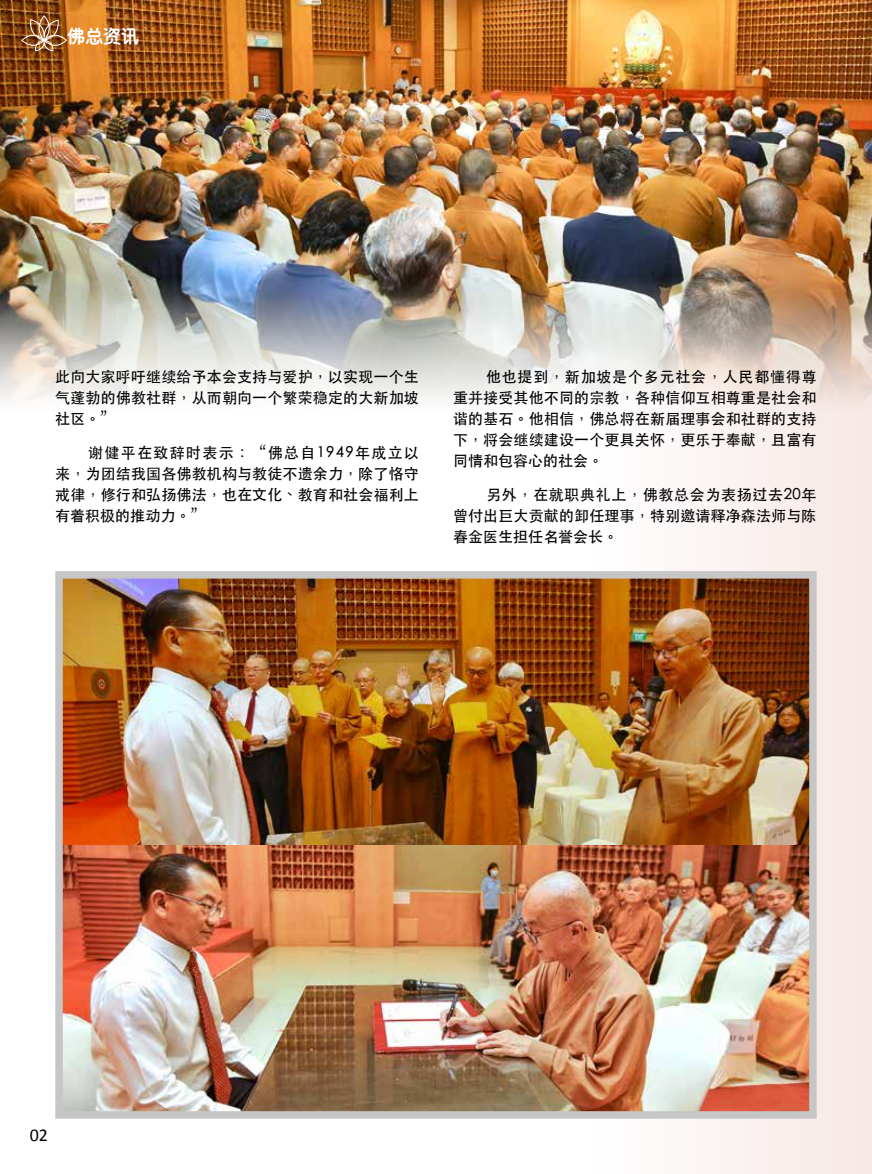
<style>
.page{position:relative;width:872px;height:1174px;background:#fff}
.page>*{position:absolute;margin:0;border:0;box-sizing:border-box;transform-origin:0 0}
.t1{font:800 18px "GB Yen Round";color:#fff}
.t2{font:18px "Calibri";color:#000}
.t3{font:500 15px/21px "ST Heiti TC";letter-spacing:.01em;color:#000;text-align:justify}
</style>
<div class="page">
<div style="left:595px;top:0;width:277px;height:1174px;background:linear-gradient(to right,#fefefe,#f6e8e5)"></div>
<img style="left:0;top:0;width:872px;height:453px">
<img style="left:64px;top:580px;width:743px;height:529px">
<div style="left:55px;top:571px;width:761px;height:547px;border:8px solid #c6c6c6"></div>
<svg style="left:21px;top:15px;width:46px;height:36px;background:#98643a"></svg>
<p class="t1" style="left:67px;top:27px;width:73px">佛总资讯</p>
<p class="t3" style="left:55px;top:366px;width:365px">此向大家呼吁继续给予本会支持与爱护，以实现一个生气蓬勃的佛教社群，从而朝向一个繁荣稳定的大新加坡社区。”</p>
<p class="t3" style="left:55px;top:442px;width:365px;text-indent:33px">谢健平在致辞时表示：“佛总自1949年成立以来，为团结我国各佛教机构与教徒不遗余力，除了恪守戒律，修行和弘扬佛法，也在文化、教育和社会福利上有着积极的推动力。”</p>
<p class="t3" style="left:453px;top:366px;width:365px;text-indent:33px">他也提到，新加坡是个多元社会，人民都懂得尊重并接受其他不同的宗教，各种信仰互相尊重是社会和谐的基石。他相信，佛总将在新届理事会和社群的支持下，将会继续建设一个更具关怀，更乐于奉献，且富有同情和包容心的社会。</p>
<p class="t3" style="left:453px;top:484px;width:365px;text-indent:33px">另外，在就职典礼上，佛教总会为表扬过去20年曾付出巨大贡献的卸任理事，特别邀请释净森法师与陈春金医生担任名誉会长。</p>
<p class="t2" style="left:30px;top:1123px;width:20px">02</p>
</div>
